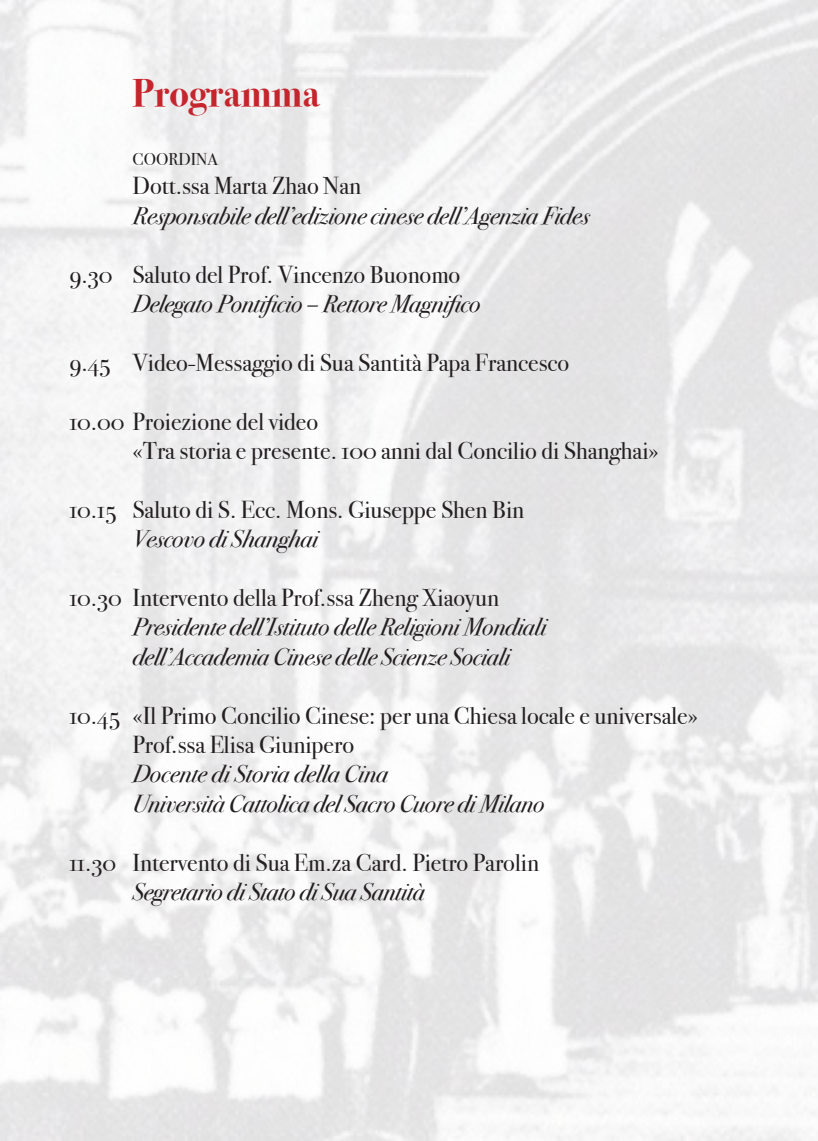
<style>
.page{position:relative;width:818px;height:1141px;background:#fff}
.page>*{position:absolute;margin:0;border:0;box-sizing:border-box;transform-origin:0 0}
.t1{font:700 38.5px "Bodoni Svty Two OSITCTT";color:#c5252c}
.t2{font:24.5px "Bodoni Svty Two OSITCTT";color:#231f20}
.t3{font:italic 24.5px "Bodoni Svty Two OSITCTT";letter-spacing:-.01em;color:#231f20}
.t4{font:17.15px "Bodoni Svty Two OSITCTT";color:#231f20}
</style>
<div class="page">
<p class="t1" style="left:132px;top:71px;width:189px">Programma</p>
<p class="t4" style="left:132px;top:149px;width:87px">COORDINA</p>
<p class="t2" style="left:132px;top:171px;width:230px">Dott.ssa Marta Zhao Nan</p>
<p class="t3" style="left:132px;top:201px;width:459px">Responsabile dell’edizione cinese dell’Agenzia Fides</p>
<p class="t2" style="left:69px;top:260px;width:392px">9.30 Saluto del Prof. Vincenzo Buonomo</p>
<p class="t3" style="left:132px;top:289px;width:349px">Delegato Pontificio – Rettore Magnifico</p>
<p class="t2" style="left:69px;top:348px;width:501px">9.45 Video-Messaggio di Sua Santità Papa Francesco</p>
<p class="t2" style="left:69px;top:407px;width:250px">10.00 Proiezione del video</p>
<p class="t2" style="left:132px;top:436px;width:528px">«Tra storia e presente. 100 anni dal Concilio di Shanghai»</p>
<p class="t2" style="left:69px;top:495px;width:456px">10.15 Saluto di S. Ecc. Mons. Giuseppe Shen Bin</p>
<p class="t3" style="left:132px;top:524px;width:187px">Vescovo di Shanghai</p>
<p class="t2" style="left:69px;top:583px;width:431px">10.30 Intervento della Prof.ssa Zheng Xiaoyun</p>
<p class="t3" style="left:132px;top:612px;width:415px">Presidente dell’Istituto delle Religioni Mondiali</p>
<p class="t3" style="left:132px;top:642px;width:379px">dell’Accademia Cinese delle Scienze Sociali</p>
<p class="t2" style="left:69px;top:701px;width:630px">10.45 «Il Primo Concilio Cinese: per una Chiesa locale e universale»</p>
<p class="t2" style="left:132px;top:730px;width:223px">Prof.ssa Elisa Giunipero</p>
<p class="t3" style="left:132px;top:759px;width:257px">Docente di Storia della Cina</p>
<p class="t3" style="left:132px;top:789px;width:413px">Università Cattolica del Sacro Cuore di Milano</p>
<p class="t2" style="left:69px;top:848px;width:471px">11.30 Intervento di Sua Em.za Card. Pietro Parolin</p>
<p class="t3" style="left:132px;top:877px;width:294px">Segretario di Stato di Sua Santità</p>
</div>
